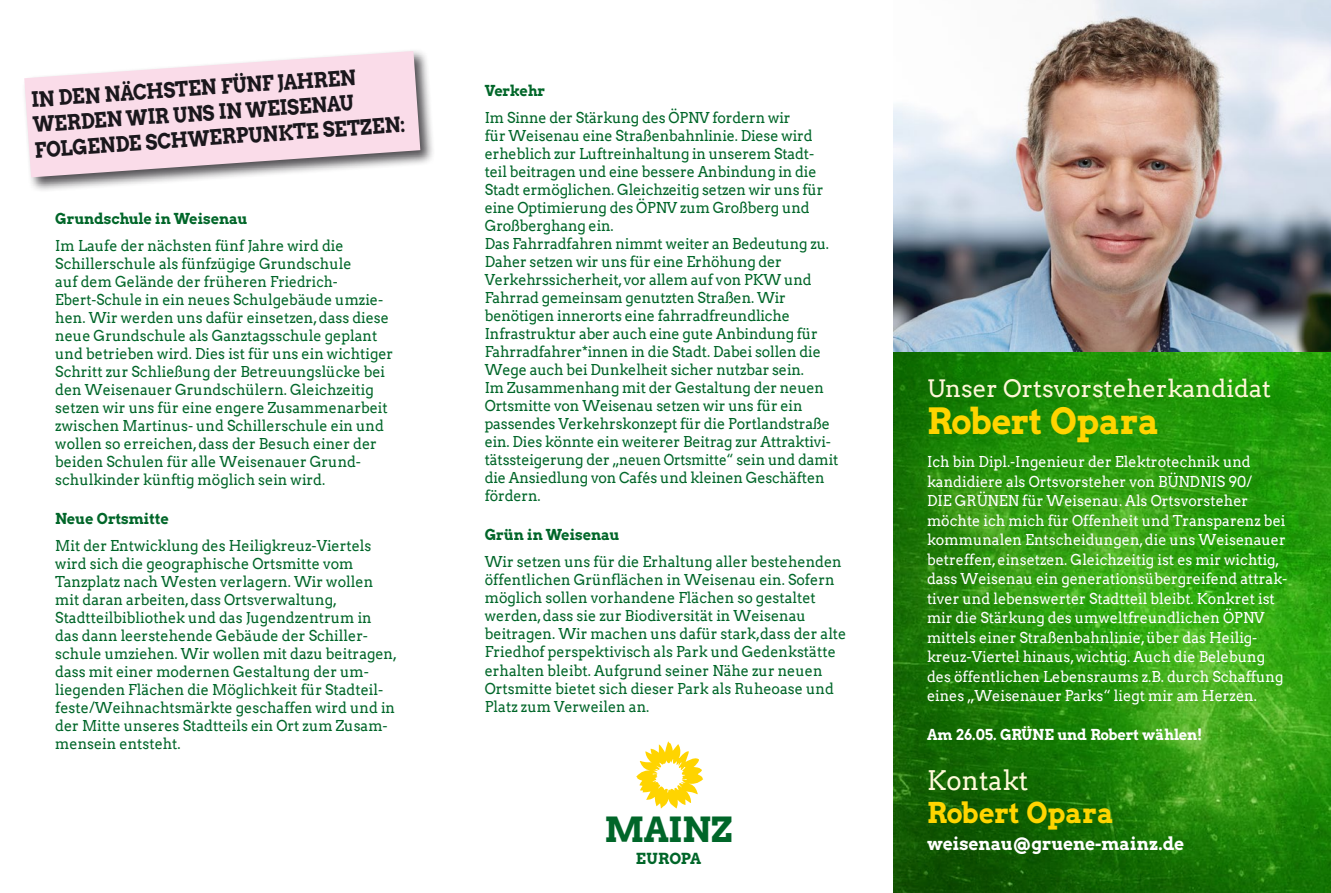
<style>
.page{position:relative;width:1331px;height:893px;background:#fff}
.page>*{position:absolute;margin:0;border:0;box-sizing:border-box;transform-origin:0 0}
.t1{font:36px "Arvo Gruen";letter-spacing:-.01em;color:#ffd400;scale:.95 1}
.t2{font:34.35px "Arvo Gruen";letter-spacing:-.02em;color:#006629}
.t3{font:28.5px "Arvo Gruen";color:#ffd501;scale:.95 1}
.t4{font:27px "Arvo";color:#fffada;scale:.95 1}
.t5{font:24px "Arvo";color:#fff7d8}
.t6{font:21px/25.2px "Arvo Gruen";color:#1a171c;scale:.9 1}
.t7{font:18px "Arvo Gruen";color:#fff;scale:.95 1}
.t8{font:15.15px "Arvo Gruen";color:#006629}
.t9{font:15px/18px "Arvo";color:#006629;scale:.95 1}
.t10{font:15px/19.5px "Arvo";color:#fff;scale:.95 1}
.t11{font:15px "Arvo Gruen";color:#006629;scale:.95 1}
.t12{font:15px "Arvo Gruen";color:#fff;scale:.95 1}
</style>
<div class="page">
<img style="left:893px;top:351px;width:438px;height:542px">
<div style="left:21px;top:48px;width:414px;height:144px;background:#1a171c;opacity:.75"></div>
<svg style="left:24px;top:51px;width:396px;height:126px;fill:#fadce9"></svg>
<img style="left:893px;top:0;width:438px;height:351px">
<svg style="left:636px;top:741px;width:67px;height:67px"></svg>
<h3 class="t6" style="left:30px;top:86px;width:414px;rotate:-4deg">IN DEN NÄCHSTEN FÜNF JAHREN<br>WERDEN WIR UNS IN WEISENAU<br>FOLGENDE SCHWERPUNKTE SETZEN:</h3>
<p class="t11" style="left:55px;top:208px;width:204px">Grundschule in Weisenau</p>
<p class="t9" style="left:55px;top:237px;width:357px">Im Laufe der nächsten fünf Jahre wird die Schillerschule als fünfzügige Grundschule<br>auf dem Gelände der früheren Friedrich-- Ebert--Schule in ein neues Schulgebäude umzie&shy;hen. Wir werden uns dafür einsetzen, dass diese neue Grundschule als Ganztagsschule geplant und betrieben wird. Dies ist für uns ein wichtiger Schritt zur Schließung der Betreuungslücke bei den Weisenauer Grundschülern. Gleichzeitig setzen wir uns für eine engere Zusammenarbeit zwischen Martinus- und Schillerschule ein und wollen so erreichen, dass der Besuch einer der beiden Schulen für alle Weisenauer Grund&shy;schulkinder künftig möglich sein wird.</p>
<p class="t11" style="left:55px;top:508px;width:121px">Neue Ortsmitte</p>
<p class="t9" style="left:55px;top:537px;width:361px">Mit der Entwicklung des Heiligkreuz-Viertels wird sich die geographische Ortsmitte vom Tanzplatz nach Westen verlagern. Wir wollen mit daran arbeiten, dass Ortsverwaltung, Stadtteilbibliothek und das Jugendzentrum in das dann leerstehende Gebäude der Schiller&shy;schule umziehen. Wir wollen mit dazu beitragen, dass mit einer modernen Gestaltung der um&shy;liegenden Flächen die Möglichkeit für Stadteil&shy;feste/Weihnachtsmärkte geschaffen wird und in der Mitte unseres Stadtteils ein Ort zum Zusam&shy;mensein entsteht.</p>
<p class="t11" style="left:485px;top:81px;width:65px">Verkehr</p>
<p class="t9" style="left:485px;top:109px;width:374px">Im Sinne der Stärkung des ÖPNV fordern wir<br>für Weisenau eine Straßenbahnlinie. Diese wird erheblich zur Luftreinhaltung in unserem Stadt&shy;teil beitragen und eine bessere Anbindung in die Stadt ermöglichen. Gleichzeitig setzen wir uns für eine Optimierung des ÖPNV zum Großberg und Großberghang ein.<br>Das Fahrradfahren nimmt weiter an Bedeutung zu.<br>Daher setzen wir uns für eine Erhöhung der Verkehrssicherheit, vor allem auf von PKW und Fahrrad gemeinsam genutzten Straßen. Wir benötigen innerorts eine fahrradfreundliche Infrastruktur aber auch eine gute Anbindung für Fahrradfahrer*innen in die Stadt. Dabei sollen die Wege auch bei Dunkelheit sicher nutzbar sein.<br>Im Zusammenhang mit der Gestaltung der neuen Ortsmitte von Weisenau setzen wir uns für ein passendes Verkehrskonzept für die Portlandstraße ein. Dies könnte ein weiterer Beitrag zur Attraktivi&shy;tätssteigerung der „neuen Ortsmitte“ sein und damit die Ansiedlung von Cafés und kleinen Geschäften fördern.</p>
<p class="t11" style="left:485px;top:525px;width:143px">Grün in Weisenau</p>
<p class="t9" style="left:485px;top:553px;width:382px">Wir setzen uns für die Erhaltung aller bestehenden öffentlichen Grünflächen in Weisenau ein. Sofern möglich sollen vorhandene Flächen so gestaltet werden, dass sie zur Biodiversität in Weisenau beitragen. Wir machen uns dafür stark,dass der alte Friedhof perspektivisch als Park und Gedenkstätte erhalten bleibt. Aufgrund seiner Nähe zur neuen Ortsmitte bietet sich dieser Park als Ruheoase und Platz zum Verweilen an.</p>
<h2 class="t2" style="left:605px;top:805px;width:130px">MAINZ</h2>
<p class="t8" style="left:636px;top:847px;width:67px">EUROPA</p>
<h3 class="t5" style="left:927px;top:374px;width:346px">Unser Ortsvorsteherkandidat</h3>
<h1 class="t1" style="left:927px;top:396px;width:246px">Robert Opara</h1>
<p class="t10" style="left:927px;top:452px;width:381px">Ich bin Dipl.-Ingenieur der Elektrotechnik und kandidiere als Ortsvorsteher von BÜNDNIS 90/-<br>DIE GRÜNEN für Weisenau. Als Ortsvorsteher möchte ich mich für Offenheit und Transparenz bei kommunalen Entscheidungen, die uns Weisenauer betreffen, einsetzen. Gleichzeitig ist es mir wichtig, dass Weisenau ein generationsübergreifend attrak&shy;tiver und lebenswerter Stadtteil bleibt. Konkret ist mir die Stärkung des umweltfreundlichen ÖPNV mittels einer Straßenbahnlinie, über das Heilig&shy;kreuz-Viertel hinaus, wichtig. Auch die Belebung des öffentlichen Lebensraums z.B. durch Schaffung eines „Weisenauer Parks“ liegt mir am Herzen.</p>
<p class="t12" style="left:927px;top:724px;width:291px">Am 26.05. GRÜNE und Robert wählen!</p>
<h3 class="t4" style="left:927px;top:764px;width:108px">Kontakt</h3>
<h3 class="t3" style="left:927px;top:793px;width:198px">Robert Opara</h3>
<p class="t7" style="left:927px;top:831px;width:272px">weisenau@gruene-mainz.de</p>
</div>
